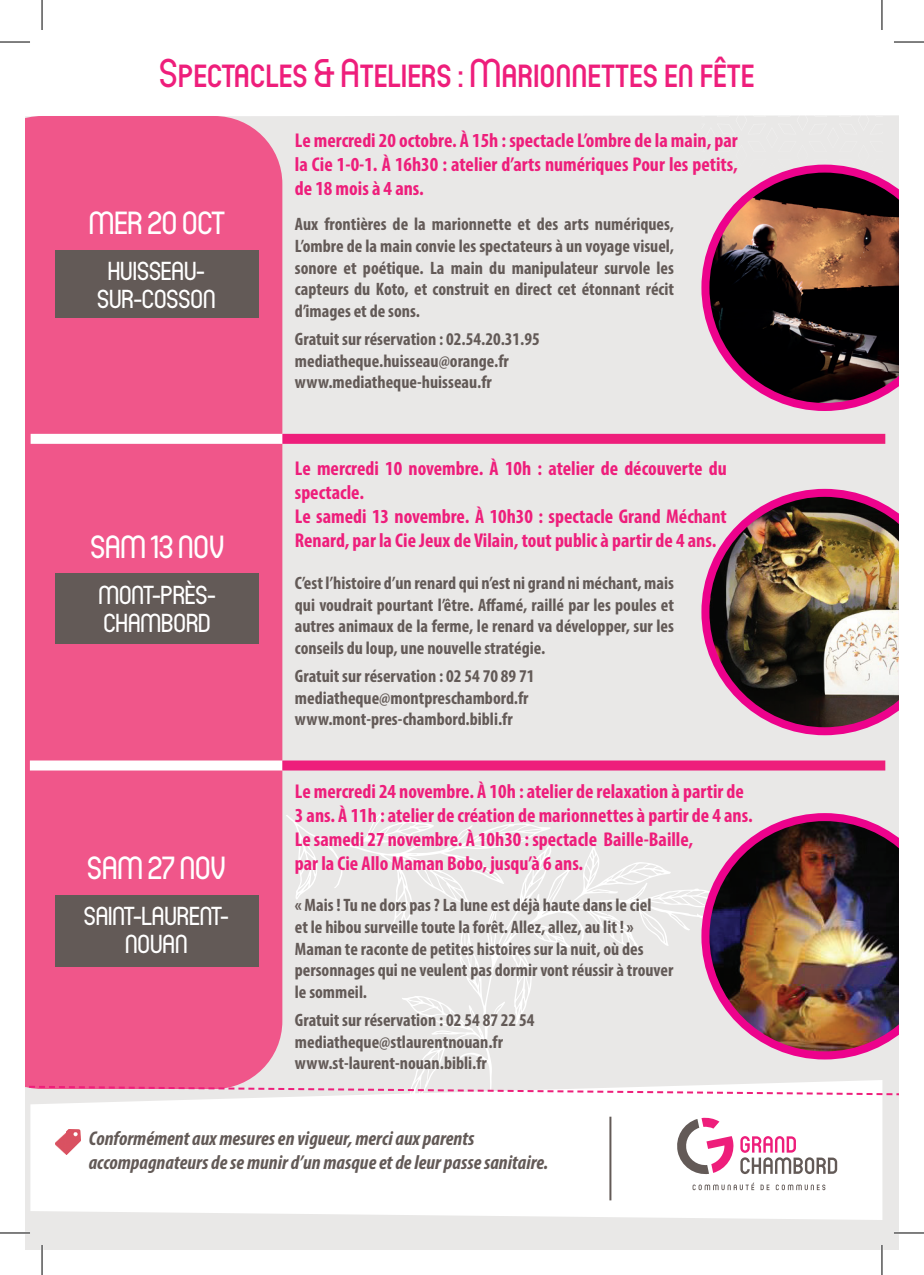
<style>
.page{position:relative;width:924px;height:1275px;background:#fff}
.page>*{position:absolute;margin:0;border:0;box-sizing:border-box;transform-origin:0 0}
.t1{font:500 40px "Circula";color:#ee1e7b}
.t2{font:500 32px "Circula";color:#fff}
.t3{font:500 26px/28px "Circula";color:#fff;text-align:center}
.t4{font:700 condensed 20px/24px "Myriad Pro";color:#ee1e7b}
.t5{font:italic 700 condensed 20px/24px "Myriad Pro";color:#635a57}
.t6{font:700 condensed 18px/21.6px "Myriad Pro";color:#635a57}
</style>
<div class="page">
<div style="left:25px;top:116px;width:873px;height:1134px;background:#e9e8e7"></div>
<svg style="left:30px;top:1080px;width:852px;height:140px"></svg>
<div style="left:25px;top:116px;width:257px;height:966px;background:#f0568a"></div>
<svg style="left:401px;top:843px;width:365px;height:267px;fill:#e9e8e7"></svg>
<svg style="left:285px;top:811px;width:265px;height:124px;background:#ebeae9"></svg>
<svg style="left:25px;top:1082px;width:873px;height:14px"></svg>
<div style="left:30px;top:760px;width:252px;height:10px;background:#fff"></div>
<div style="left:31px;top:434px;width:252px;height:10px;background:#fff"></div>
<div style="left:282px;top:434px;width:602px;height:10px;background:#ee1e7b"></div>
<div style="left:282px;top:760px;width:602px;height:10px;background:#ee1e7b"></div>
<div style="left:55px;top:250px;width:203px;height:68px;background:#635a57"></div>
<div style="left:55px;top:573px;width:203px;height:70px;background:#635a57"></div>
<div style="left:55px;top:895px;width:203px;height:72px;background:#635a57"></div>
<svg style="left:701px;top:25px;width:197px;height:140px"></svg>
<svg style="left:701px;top:165px;width:197px;height:246px;background:#6a4549"></svg>
<img style="left:701px;top:489px;width:197px;height:246px">
<img style="left:701px;top:813px;width:197px;height:246px">
<img style="left:55px;top:1129px;width:25px;height:25px">
<hr style="left:609px;top:1116px;width:2px;height:84px;background:#635a57">
<svg style="left:692px;top:1182px;width:61px;height:8px"></svg>
<svg style="left:760px;top:1184px;width:9px;height:6px"></svg>
<svg style="left:775px;top:1184px;width:50px;height:6px"></svg>
<svg style="left:740px;top:1136px;width:96px;height:38px"></svg>
<svg style="left:674px;top:1117px;width:60px;height:58px"></svg>
<hr style="left:893px;top:41px;width:30px;height:2px;background:#fff">
<hr style="left:0;top:1231px;width:30px;height:3px;background:#fff">
<hr style="left:893px;top:1231px;width:30px;height:3px;background:#fff">
<hr style="left:41px;top:1245px;width:2px;height:30px;background:#fff">
<hr style="left:880px;top:0;width:2px;height:30px;background:#fff">
<hr style="left:880px;top:1245px;width:2px;height:30px;background:#fff">
<hr style="left:0;top:42px;width:30px;height:1px;background:#000">
<hr style="left:893px;top:42px;width:30px;height:1px;background:#000">
<hr style="left:0;top:1232px;width:30px;height:1px;background:#000">
<hr style="left:893px;top:1232px;width:30px;height:1px;background:#000">
<hr style="left:42px;top:0;width:1px;height:30px;background:#000">
<hr style="left:42px;top:1245px;width:1px;height:30px;background:#000">
<hr style="left:881px;top:0;width:1px;height:30px;background:#000">
<hr style="left:881px;top:1245px;width:1px;height:30px;background:#000">
<h1 class="t1" style="left:159px;top:49px;width:596px">Spectacles &amp; Ateliers : Marionnettes en fête</h1>
<h2 class="t2" style="left:89px;top:203px;width:137px">MER 20 OCT</h2>
<h3 class="t3" style="left:97px;top:256px;width:120px">HUISSEAU-<br>SUR-COSSON</h3>
<h2 class="t2" style="left:90px;top:527px;width:135px">SAM 13 NOV</h2>
<h3 class="t3" style="left:98px;top:580px;width:119px;text-align:left">MONT-PRÈS-<br>CHAMBORD</h3>
<h2 class="t2" style="left:87px;top:848px;width:140px">SAM 27 NOV</h2>
<h3 class="t3" style="left:84px;top:902px;width:146px">SAINT-LAURENT-<br>NOUAN</h3>
<p class="t4" style="left:295px;top:128px;width:444px;text-align:justify">Le mercredi 20 octobre. À 15h : spectacle L’ombre de la main, par la Cie 1-0-1. À 16h30 : atelier d’arts numériques Pour les petits, de 18 mois à 4 ans.</p>
<p class="t6" style="left:295px;top:213px;width:380px;text-align:justify">Aux frontières de la marionnette et des arts numériques, L’ombre de la main convie les spectateurs à un voyage visuel, sonore et poétique. La main du manipulateur survole les capteurs du Koto, et construit en direct cet étonnant récit d’images et de sons.</p>
<p class="t6" style="left:295px;top:328px;width:246px">Gratuit sur réservation : 02.54.20.31.95 mediatheque.huisseau@orange.fr www.mediatheque-huisseau.fr</p>
<p class="t4" style="left:295px;top:456px;width:433px">Le mercredi 10 novembre. À 10h : atelier de découverte du spectacle.<br>Le samedi 13 novembre. À 10h30 : spectacle Grand Méchant Renard, par la Cie Jeux de Vilain, tout public à partir de 4 ans.</p>
<p class="t6" style="left:295px;top:572px;width:380px;text-align:justify">C’est l’histoire d’un renard qui n’est ni grand ni méchant, mais qui voudrait pourtant l’être. Affamé, raillé par les poules et autres animaux de la ferme, le renard va développer, sur les conseils du loup, une nouvelle stratégie.</p>
<p class="t6" style="left:295px;top:665px;width:241px">Gratuit sur réservation : 02 54 70 89 71 mediatheque@montpreschambord.fr www.mont-pres-chambord.bibli.fr</p>
<p class="t4" style="left:295px;top:778px;width:459px">Le mercredi 24 novembre. À 10h : atelier de relaxation à partir de 3 ans. À 11h : atelier de création de marionnettes à partir de 4 ans.<br>Le samedi 27 novembre. À 10h30 : spectacle Baille-Baille,<br>par la Cie Allo Maman Bobo, jusqu’à 6 ans.</p>
<p class="t6" style="left:295px;top:894px;width:380px">« Mais ! Tu ne dors pas ? La lune est déjà haute dans le ciel<br>et le hibou surveille toute la forêt. Allez, allez, au lit ! » Maman te raconte de petites histoires sur la nuit, où des personnages qui ne veulent pas dormir vont réussir à trouver le sommeil.</p>
<p class="t6" style="left:295px;top:1008px;width:241px">Gratuit sur réservation : 02 54 87 22 54 mediatheque@stlaurentnouan.fr www.st-laurent-nouan.bibli.fr</p>
<p class="t5" style="left:89px;top:1126px;width:461px">Conformément aux mesures en vigueur, merci aux parents accompagnateurs de se munir d’un masque et de leur passe sanitaire.</p>
</div>
